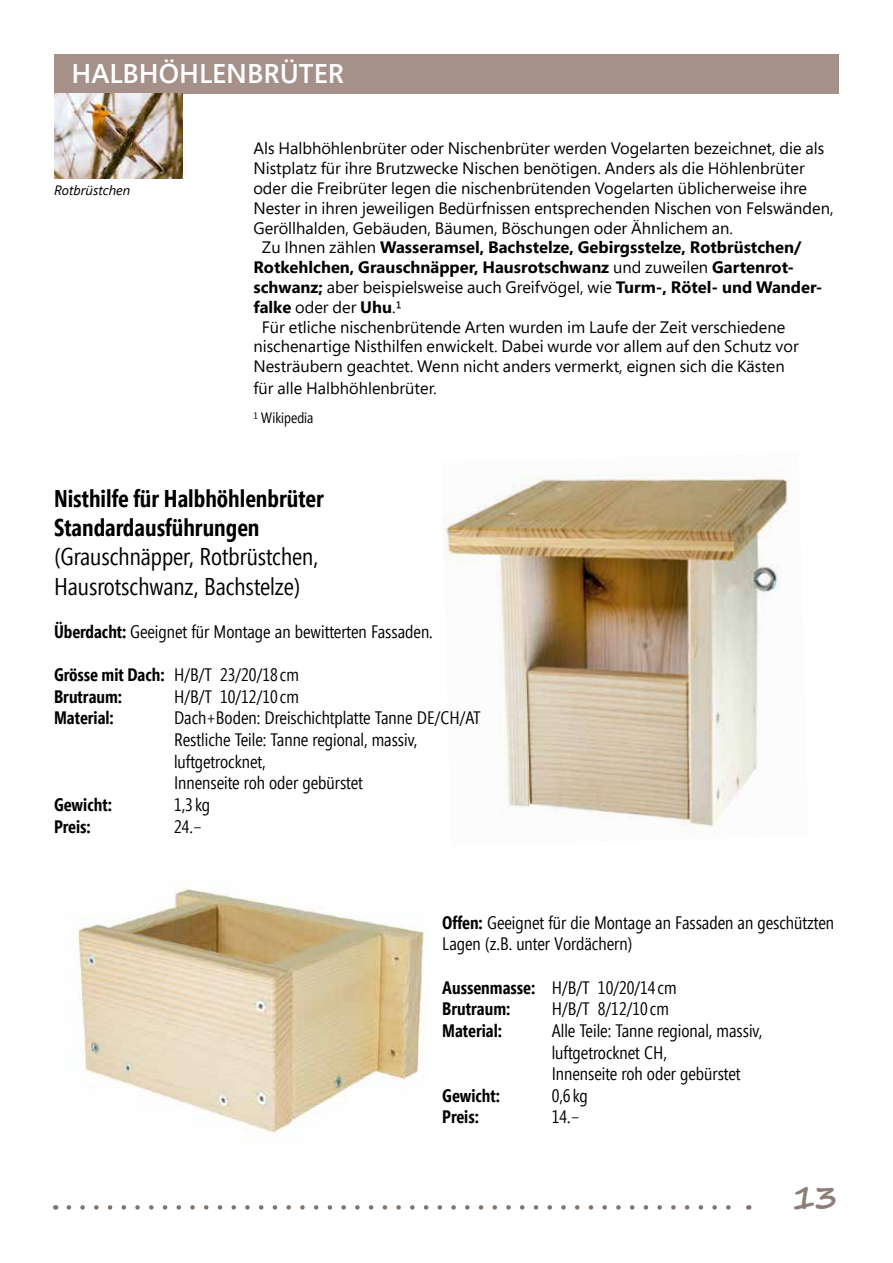
<style>
.page{position:relative;width:893px;height:1263px;background:#fff}
.page>*{position:absolute;margin:0;border:0;box-sizing:border-box;transform-origin:0 0}
.t1{font:700 33px "Segoe Script";color:#8e7e77}
.t2{font:600 27px "Segoe Pro";color:#fff}
.t3{font:24.3px/29.1px "Segoe Condensed";color:#000}
.t4{font:700 24.3px/29.1px "Segoe Pro Cond";color:#000}
.t5{font:18px/21.6px "Segoe Condensed";color:#000}
.t6{font:700 18px "Segoe Pro Cond";color:#000}
.t7{font:16.5px "Segoe Pro";color:#000}
.t8{font:700 16.5px "Segoe Pro";color:#000}
.t9{font:15px "Segoe Condensed";color:#000}
.t10{font:italic 13.5px "Segoe Pro";color:#000}
.s1{font-weight:400}
.s2{font-weight:700}
.s3{font-family:"Segoe Pro Cond";font-weight:700}
</style>
<div class="page">
<div style="left:54px;top:54px;width:785px;height:40px;background:#a59189"></div>
<img style="left:54px;top:94px;width:129px;height:85px">
<img style="left:443px;top:474px;width:345px;height:359px">
<img style="left:77px;top:881px;width:348px;height:252px">
<svg style="left:69px;top:1205px;width:662px;height:4px"></svg>
<h2 class="t2" style="left:71px;top:55px;width:274px">HALBHÖHLENBRÜTER</h2>
<p class="t10" style="left:54px;top:181px;width:78px">Rotbrüstchen</p>
<p class="t7" style="left:253px;top:137px;width:572px">Als Halbhöhlenbrüter oder Nischenbrüter werden Vogelarten bezeichnet, die als</p>
<p class="t7" style="left:253px;top:157px;width:553px">Nistplatz für ihre Brutzwecke Nischen benötigen. Anders als die Höhlenbrüter</p>
<p class="t7" style="left:253px;top:177px;width:555px">oder die Freibrüter legen die nischenbrütenden Vogelarten üblicherweise ihre</p>
<p class="t7" style="left:253px;top:197px;width:582px">Nester in ihren jeweiligen Bedürfnissen entsprechenden Nischen von Felswänden,</p>
<p class="t7" style="left:253px;top:216px;width:481px">Geröllhalden, Gebäuden, Bäumen, Böschungen oder Ähnlichem an.</p>
<p class="t8" style="left:262px;top:236px;width:541px"><span class="s1">Zu Ihnen zählen</span> Wasseramsel, Bachstelze, Gebirgsstelze, Rotbrüstchen/</p>
<p class="t8" style="left:253px;top:256px;width:542px">Rotkehlchen, Grauschnäpper, Hausrotschwanz <span class="s1">und zuweilen</span> Gartenrot-</p>
<p class="t7" style="left:253px;top:276px;width:571px"><span class="s2">schwanz;</span> aber beispielsweise auch Greifvögel, wie <span class="s2">Turm-, Rötel- und Wander-</span></p>
<p class="t7" style="left:253px;top:296px;width:149px"><span class="s2">falke</span> oder der <span class="s2">Uhu</span>.¹</p>
<p class="t7" style="left:262px;top:315px;width:525px">Für etliche nischenbrütende Arten wurden im Laufe der Zeit verschiedene</p>
<p class="t7" style="left:253px;top:335px;width:547px">nischenartige Nisthilfen enwickelt. Dabei wurde vor allem auf den Schutz vor</p>
<p class="t7" style="left:253px;top:355px;width:533px">Nesträubern geachtet. Wenn nicht anders vermerkt, eignen sich die Kästen</p>
<p class="t7" style="left:253px;top:377px;width:185px">für alle Halbhöhlenbrüter.</p>
<p class="t9" style="left:253px;top:408px;width:62px">¹ Wikipedia</p>
<h3 class="t4" style="left:54px;top:484px;width:271px">Nisthilfe für Halbhöhlenbrüter<br>Standardausführungen</h3>
<h3 class="t3" style="left:54px;top:542px;width:266px">(Grauschnäpper, Rotbrüstchen,<br>Hausrotschwanz, Bachstelze)</h3>
<p class="t5" style="left:54px;top:621px;width:380px"><span class="s3">Überdacht:</span> Geeignet für Montage an bewitterten Fassaden.</p>
<p class="t5" style="left:54px;top:664px;width:246px"><span class="s3">Grösse mit Dach:</span> H/B/T 23/20/18 cm</p>
<p class="t6" style="left:54px;top:685px;width:70px">Brutraum:</p>
<p class="t5" style="left:174px;top:686px;width:126px">H/B/T 10/12/10 cm</p>
<p class="t6" style="left:54px;top:707px;width:61px">Material:</p>
<p class="t5" style="left:174px;top:707px;width:308px">Dach+Boden: Dreischichtplatte Tanne DE/CH/AT Restliche Teile: Tanne regional, massiv, luftgetrocknet,<br>Innenseite roh oder gebürstet</p>
<p class="t6" style="left:54px;top:793px;width:59px">Gewicht:</p>
<p class="t5" style="left:174px;top:794px;width:38px">1,3 kg</p>
<p class="t6" style="left:54px;top:815px;width:38px">Preis:</p>
<p class="t5" style="left:174px;top:816px;width:30px">24.−</p>
<p class="t5" style="left:442px;top:912px;width:393px"><span class="s3">Offen:</span> Geeignet für die Montage an Fassaden an geschützten<br>Lagen (z.B. unter Vordächern)</p>
<p class="t5" style="left:442px;top:977px;width:236px"><span class="s3">Aussenmasse:</span> H/B/T 10/20/14 cm</p>
<p class="t6" style="left:442px;top:998px;width:70px">Brutraum:</p>
<p class="t5" style="left:552px;top:998px;width:119px">H/B/T 8/12/10 cm</p>
<p class="t6" style="left:442px;top:1019px;width:61px">Material:</p>
<p class="t5" style="left:552px;top:1020px;width:212px">Alle Teile: Tanne regional, massiv, luftgetrocknet CH,<br>Innenseite roh oder gebürstet</p>
<p class="t6" style="left:442px;top:1084px;width:59px">Gewicht:</p>
<p class="t5" style="left:552px;top:1085px;width:38px">0,6 kg</p>
<p class="t6" style="left:442px;top:1106px;width:38px">Preis:</p>
<p class="t5" style="left:552px;top:1106px;width:30px">14.−</p>
<h1 class="t1" style="left:792px;top:1170px;width:48px">13</h1>
</div>
